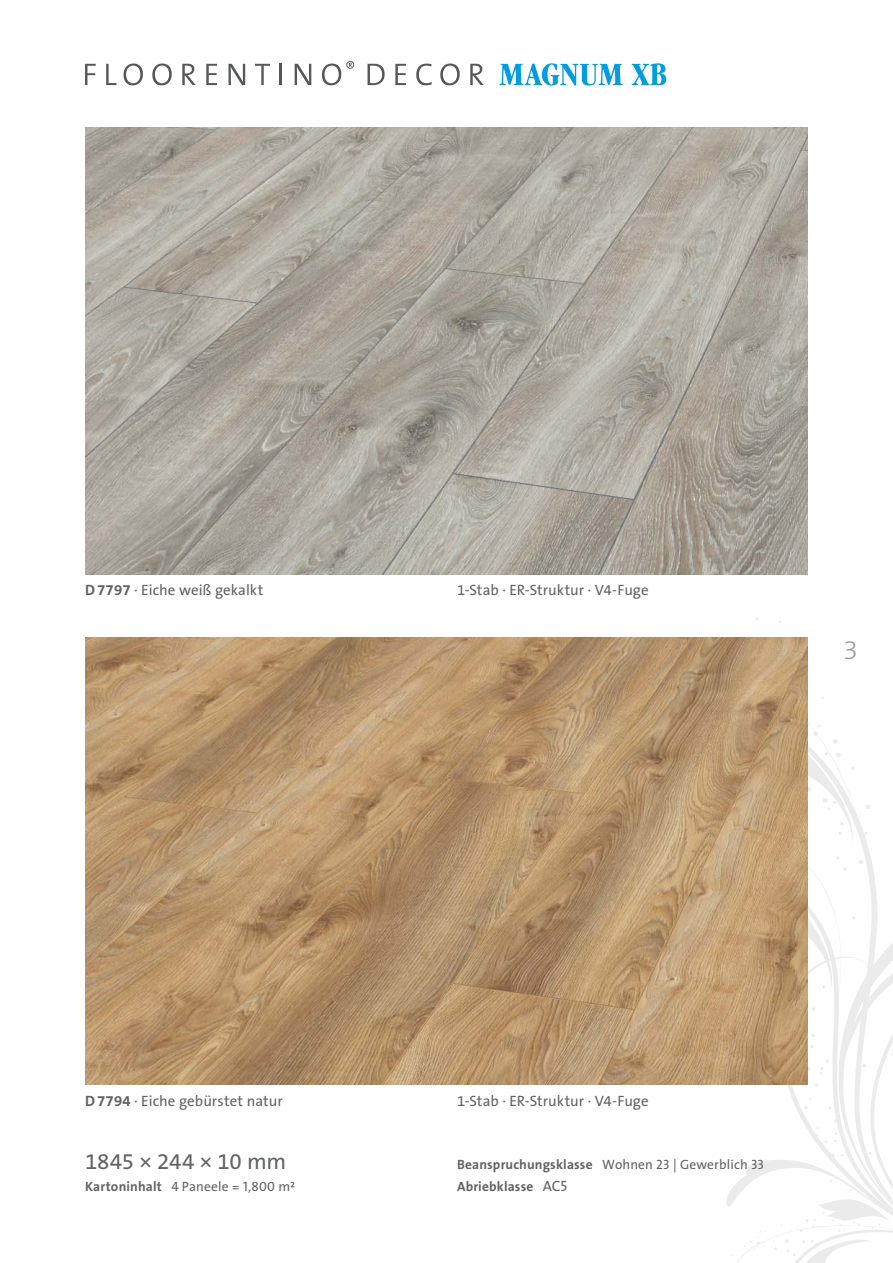
<style>
.page{position:relative;width:893px;height:1263px;background:#fff}
.page>*{position:absolute;margin:0;border:0;box-sizing:border-box;transform-origin:0 0}
.t1{font:300 27px "The Sans B3";color:#9b9d9f}
.t2{font:22.5px "The Sans B5 Plain";letter-spacing:-.01em;color:#626364}
.t3{font:15px "The Sans B5 Plain";color:#626364}
.t4{font:700 13.5px/21.3px "The Sans B7";letter-spacing:.01em;color:#626364}
.s1{font-family:"The Sans B7";font-weight:700}
.s2{font-family:"The Sans Caps";font-weight:400}
.s3{font-family:"The Sans";font-weight:400}
.s4{font-family:"The Sans Expert";font-weight:400}
.s5{font-family:"The Sans Caps";font-weight:400;font-size:15px}
</style>
<div class="page">
<svg style="left:604px;top:617px;width:289px;height:646px"></svg>
<hr style="left:0;top:0;width:1px;height:1263px;background:#b1b3b5">
<img style="left:85px;top:128px;width:723px;height:446px">
<img style="left:85px;top:638px;width:723px;height:446px">
<svg style="left:85px;top:64px;width:11px;height:21px"></svg>
<svg style="left:106px;top:64px;width:10px;height:21px"></svg>
<svg style="left:124px;top:64px;width:19px;height:21px"></svg>
<svg style="left:152px;top:64px;width:20px;height:21px"></svg>
<svg style="left:182px;top:64px;width:14px;height:21px"></svg>
<svg style="left:206px;top:64px;width:11px;height:21px"></svg>
<svg style="left:229px;top:64px;width:16px;height:21px"></svg>
<svg style="left:255px;top:64px;width:15px;height:21px"></svg>
<hr style="left:280px;top:64px;width:2px;height:21px;background:#565757">
<svg style="left:295px;top:64px;width:16px;height:21px"></svg>
<svg style="left:322px;top:61px;width:32px;height:24px"></svg>
<svg style="left:368px;top:64px;width:17px;height:21px"></svg>
<svg style="left:395px;top:64px;width:11px;height:21px"></svg>
<svg style="left:416px;top:64px;width:16px;height:21px"></svg>
<svg style="left:440px;top:64px;width:20px;height:21px"></svg>
<svg style="left:470px;top:64px;width:14px;height:21px"></svg>
<svg style="left:499px;top:63px;width:167px;height:23px"></svg>
<p class="t3" style="left:85px;top:582px;width:180px"><span class="s1">D 7797</span> · Eiche weiß gekalkt</p>
<p class="t3" style="left:457px;top:582px;width:193px">1-Stab · ER-Struktur · V4-Fuge</p>
<h1 class="t1" style="left:843px;top:636px;width:16px">3</h1>
<p class="t3" style="left:85px;top:1093px;width:199px"><span class="s1">D 7794</span> · Eiche gebürstet natur</p>
<p class="t3" style="left:457px;top:1093px;width:193px">1-Stab · ER-Struktur · V4-Fuge</p>
<h2 class="t2" style="left:85px;top:1150px;width:203px">1845 × 244 × 10 mm</h2>
<p class="t4" style="left:85px;top:1176px;width:211px">Kartoninhalt <span class="s2">4</span> <span class="s3">Paneele =</span> <span class="s2">1,800</span> <span class="s3">m</span><span class="s4">C</span></p>
<p class="t4" style="left:457px;top:1155px;width:309px">Beanspruchungsklasse <span class="s3">Wohnen</span> <span class="s2">23</span> <span class="s3">| Gewerblich</span> <span class="s2">33<br></span>Abriebklasse <span class="s5">AC5</span></p>
</div>
